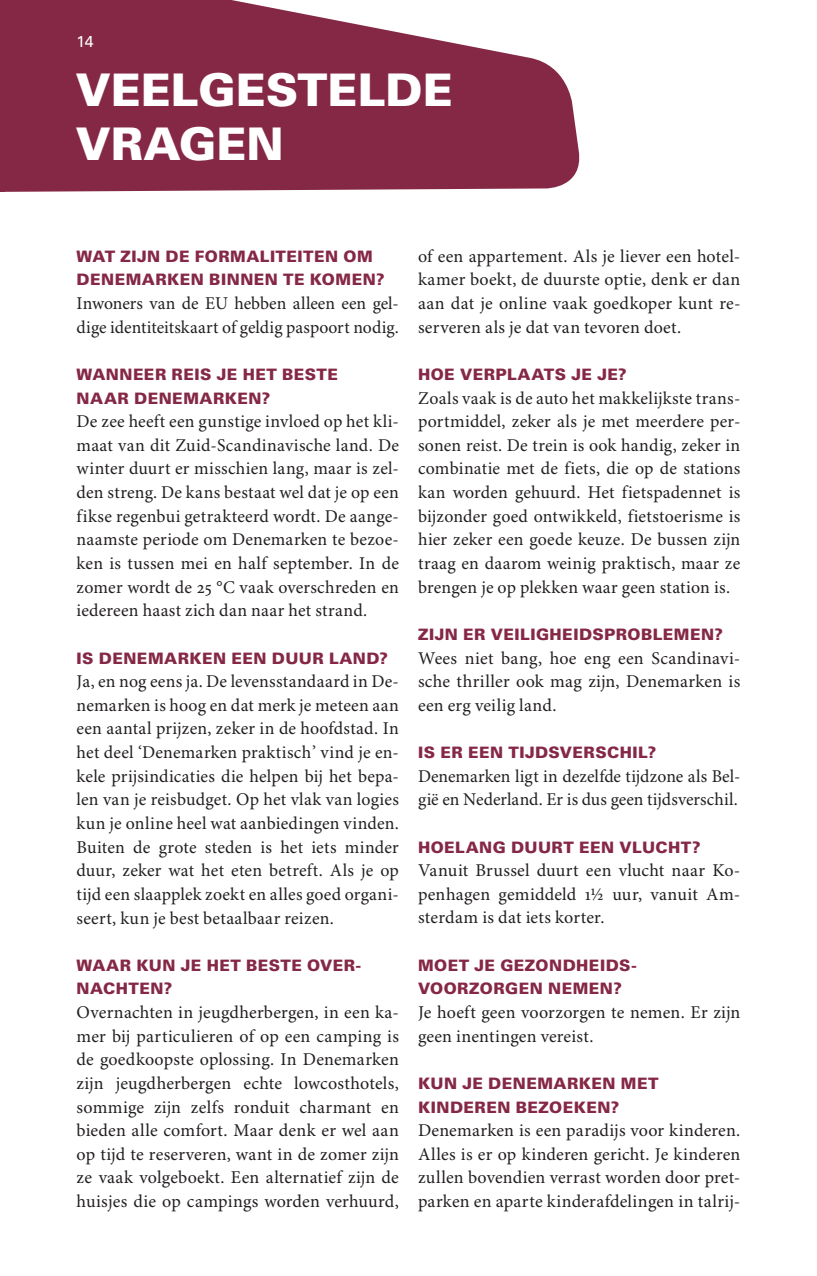
<style>
.page{position:relative;width:817px;height:1276px;background:#fff}
.page>*{position:absolute;margin:0;border:0;box-sizing:border-box;transform-origin:0 0}
.t1{font:900 45px/54px "Univers LT Std";color:#fff}
.t2{font:18px/23.6px "Minion Pro";letter-spacing:.01em;color:#231f20;text-align:justify}
.t3{font:900 15.75px/23.6px "Univers LT Std";letter-spacing:.025em;color:#852846}
.t4{font:15.75px "Univers LT Std";color:#fff}
</style>
<div class="page">
<svg style="left:0;top:0;width:580px;height:192px;background:#94435d"></svg>
<div style="left:0;top:156px;width:5px;height:36px;background:#852846"></div>
<p class="t4" style="left:77px;top:32px;width:18px">14</p>
<h1 class="t1" style="left:76px;top:62px;width:378px">VEELGESTELDE<br>VRAGEN</h1>
<p class="t3" style="left:77px;top:244px;width:309px">WAT ZIJN DE FORMALITEITEN OM<br>DENEMARKEN BINNEN TE KOMEN?</p>
<p class="t2" style="left:77px;top:292px;width:324px">Inwoners van de EU hebben alleen een gel&shy;dige identiteitskaart of geldig paspoort nodig.</p>
<p class="t3" style="left:77px;top:362px;width:263px">WANNEER REIS JE HET BESTE<br>NAAR DENEMARKEN?</p>
<p class="t2" style="left:77px;top:410px;width:324px">De zee heeft een gunstige invloed op het kli&shy;maat van dit Zuid-Scandinavische land. De winter duurt er misschien lang, maar is zel&shy;den streng. De kans bestaat wel dat je op een fikse regenbui getrakteerd wordt. De aange&shy;naamste periode om Denemarken te bezoe&shy;ken is tussen mei en half september. In de zomer wordt de 25 °C vaak overschreden en iedereen haast zich dan naar het strand.</p>
<p class="t3" style="left:77px;top:646px;width:313px">IS DENEMARKEN EEN DUUR LAND?</p>
<p class="t2" style="left:77px;top:670px;width:324px">Ja, en nog eens ja. De levensstandaard in De&shy;nemarken is hoog en dat merk je meteen aan een aantal prijzen, zeker in de hoofdstad. In het deel ‘Denemarken praktisch’ vind je en&shy;kele prijsindicaties die helpen bij het bepa&shy;len van je reisbudget. Op het vlak van logies kun je online heel wat aanbiedingen vinden.<br>Buiten de grote steden is het iets minder duur, zeker wat het eten betreft. Als je op tijd een slaapplek zoekt en alles goed organi&shy;seert, kun je best betaalbaar reizen.</p>
<p class="t3" style="left:77px;top:953px;width:286px">WAAR KUN JE HET BESTE OVER-<br>NACHTEN?</p>
<p class="t2" style="left:77px;top:1001px;width:324px">Overnachten in jeugdherbergen, in een ka&shy;mer bij particulieren of op een camping is de goedkoopste oplossing. In Denemarken zijn jeugdherbergen echte lowcosthotels, sommige zijn zelfs ronduit charmant en bieden alle comfort. Maar denk er wel aan op tijd te reserveren, want in de zomer zijn ze vaak volgeboekt. Een alternatief zijn de huisjes die op campings worden verhuurd,</p>
<p class="t2" style="left:418px;top:245px;width:324px">of een appartement. Als je liever een hotel&shy;kamer boekt, de duurste optie, denk er dan aan dat je online vaak goedkoper kunt re&shy;serveren als je dat van tevoren doet.</p>
<p class="t3" style="left:418px;top:362px;width:210px">HOE VERPLAATS JE JE?</p>
<p class="t2" style="left:418px;top:387px;width:324px">Zoals vaak is de auto het makkelijkste trans&shy;portmiddel, zeker als je met meerdere per&shy;sonen reist. De trein is ook handig, zeker in combinatie met de fiets, die op de stations kan worden gehuurd. Het fietspadennet is bijzonder goed ontwikkeld, fietstoerisme is hier zeker een goede keuze. De bussen zijn traag en daarom weinig praktisch, maar ze brengen je op plekken waar geen station is.</p>
<p class="t3" style="left:418px;top:622px;width:306px">ZIJN ER VEILIGHEIDSPROBLEMEN?</p>
<p class="t2" style="left:418px;top:647px;width:324px">Wees niet bang, hoe eng een Scandinavi&shy;sche thriller ook mag zijn, Denemarken is een erg veilig land.</p>
<p class="t3" style="left:418px;top:740px;width:240px">IS ER EEN TIJDSVERSCHIL?</p>
<p class="t2" style="left:418px;top:765px;width:324px">Denemarken ligt in dezelfde tijdzone als Bel&shy;gië en Nederland. Er is dus geen tijdsverschil.</p>
<p class="t3" style="left:418px;top:835px;width:284px">HOELANG DUURT EEN VLUCHT?</p>
<p class="t2" style="left:418px;top:859px;width:324px">Vanuit Brussel duurt een vlucht naar Ko&shy;penhagen gemiddeld 1½ uur, vanuit Am&shy;sterdam is dat iets korter.</p>
<p class="t3" style="left:418px;top:953px;width:220px">MOET JE GEZONDHEIDS-<br>VOORZORGEN NEMEN?</p>
<p class="t2" style="left:418px;top:1001px;width:324px">Je hoeft geen voorzorgen te nemen. Er zijn geen inentingen vereist.</p>
<p class="t3" style="left:418px;top:1071px;width:242px">KUN JE DENEMARKEN MET<br>KINDEREN BEZOEKEN?</p>
<p class="t2" style="left:418px;top:1119px;width:324px">Denemarken is een paradijs voor kinderen.<br>Alles is er op kinderen gericht. Je kinderen zullen bovendien verrast worden door pret&shy;parken en aparte kinderafdelingen in talrij-</p>
</div>
